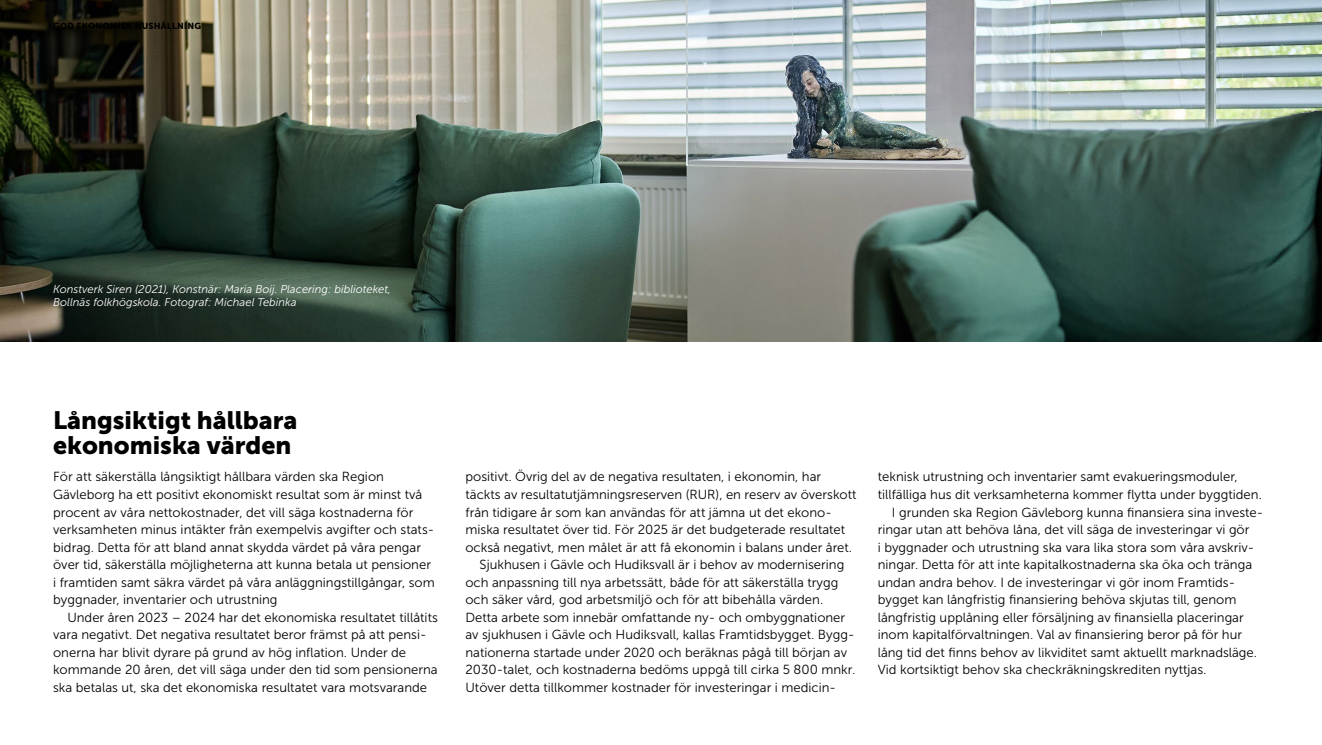
<style>
.page{position:relative;width:1322px;height:745px;background:#fff}
.page>*{position:absolute;margin:0;border:0;box-sizing:border-box;transform-origin:0 0}
.H2_900_20{font:25px/25px "Museo Sans 900";color:#000}
.P_RG_bröd_Museo_indrag{font:13.12px/17.5px "Museo Sans 300";color:#000}
.P_RG_bröd_Museo_första{font:13.12px/17.5px "Museo Sans 300";color:#000}
.P_RG_fotnot{font:italic 11.25px/13.5px "Museo Sans 300";color:#fff}
.t1{font:8.75px "Museo Sans 900";letter-spacing:.025em;color:#000}
</style>
<div class="page">
<img style="left:0;top:0;width:1322px;height:341px">
<p class="t1" style="left:53px;top:21px;width:148px">God ekonomisk h ushållni ng</p>
<p class="P_RG_fotnot" style="left:53px;top:282px;width:339px">Konstverk Siren (2021), Konstnär: Maria Boij. Placering: biblioteket,<br>Bollnäs folkhögskola. Fotograf: Michael Tebinka</p>
<h2 class="H2_900_20" style="left:53px;top:407px;width:246px">Långsiktigt hållbara ekonomiska värden</h2>
<p class="P_RG_bröd_Museo_första" style="left:53px;top:468px;width:383px">För att säkerställa långsiktigt hållbara värden ska Region Gävleborg ha ett positivt ekonomiskt resultat som är minst två procent av våra nettokostnader, det vill säga kostnaderna för verksamheten minus intäkter från exempelvis avgifter och stats&shy;bidrag. Detta för att bland annat skydda värdet på våra pengar över tid, säkerställa möjligheterna att kunna betala ut pensioner i framtiden samt säkra värdet på våra anläggningstillgångar, som byggnader, inventarier och utrustning</p>
<p class="P_RG_bröd_Museo_indrag" style="left:53px;top:608px;width:386px;text-indent:14px">Under åren 2023 – 2024 har det ekonomiska resultatet tillåtits vara negativt. Det negativa resultatet beror främst på att pensi&shy;onerna har blivit dyrare på grund av hög inflation. Under de kommande 20 åren, det vill säga under den tid som pensionerna ska betalas ut, ska det ekonomiska resultatet vara motsvarande</p>
<p class="P_RG_bröd_Museo_indrag" style="left:465px;top:468px;width:392px">positivt. Övrig del av de negativa resultaten, i ekonomin, har täckts av resultatutjämningsreserven (RUR), en reserv av överskott från tidigare år som kan användas för att jämna ut det ekono&shy;miska resultatet över tid. För 2025 är det budgeterade resultatet också negativt, men målet är att få ekonomin i balans under året.</p>
<p class="P_RG_bröd_Museo_indrag" style="left:465px;top:555px;width:391px;text-indent:14px">Sjukhusen i Gävle och Hudiksvall är i behov av modernisering och anpassning till nya arbetssätt, både för att säkerställa trygg och säker vård, god arbetsmiljö och för att bibehålla värden.<br>Detta arbete som innebär omfattande ny- och ombyggnationer av sjukhusen i Gävle och Hudiksvall, kallas Framtidsbygget. Bygg&shy;nationerna startade under 2020 och beräknas pågå till början av 2030-talet, och kostnaderna bedöms uppgå till cirka 5 800 mnkr.<br>Utöver detta tillkommer kostnader för investeringar i medicin-</p>
<p class="P_RG_bröd_Museo_indrag" style="left:878px;top:468px;width:386px">teknisk utrustning och inventarier samt evakueringsmoduler, tillfälliga hus dit verksamheterna kommer flytta under byggtiden.</p>
<p class="P_RG_bröd_Museo_indrag" style="left:878px;top:503px;width:384px;text-indent:14px">I grunden ska Region Gävleborg kunna finansiera sina investe&shy;ringar utan att behöva låna, det vill säga de investeringar vi gör<br>i byggnader och utrustning ska vara lika stora som våra avskriv&shy;ningar. Detta för att inte kapitalkostnaderna ska öka och tränga undan andra behov. I de investeringar vi gör inom Framtids&shy;bygget kan långfristig finansiering behöva skjutas till, genom långfristig upplåning eller försäljning av finansiella placeringar inom kapitalförvaltningen. Val av finansiering beror på för hur lång tid det finns behov av likviditet samt aktuellt marknadsläge.<br>Vid kortsiktigt behov ska checkräkningskrediten nyttjas.</p>
</div>
